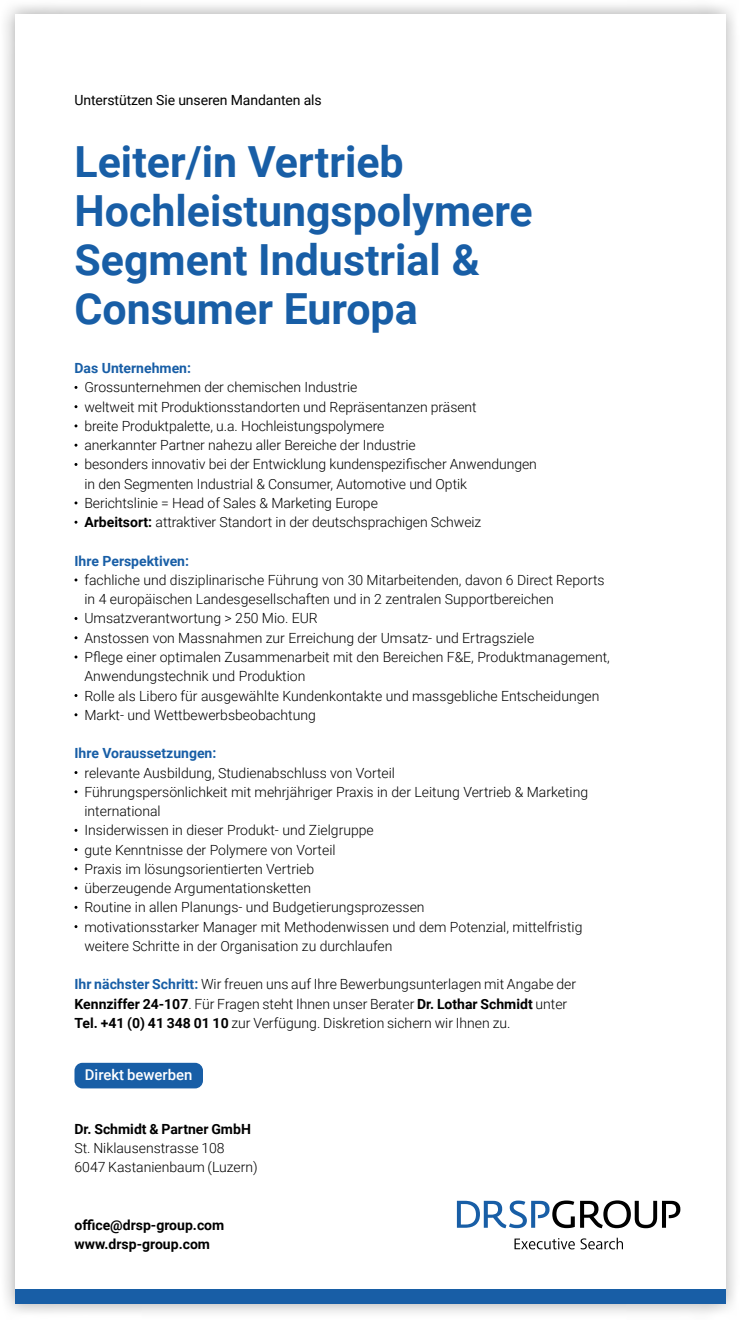
<style>
.page{position:relative;width:740px;height:1320px;background:#fff}
.page>*{position:absolute;margin:0;border:0;box-sizing:border-box;transform-origin:0 0}
.t1{font:700 42.88px/49px "Roboto";color:#185ea6}
.t2{font:500 14.88px "Roboto";color:#fff}
.t3{font:300 14px/19.2px "Roboto";color:#000}
.t4{font:700 14px/19.2px "Roboto";color:#000}
.t5{font:700 14px "Roboto";color:#185ea6}
.t6{font:14px "Roboto";letter-spacing:-.01em;color:#000}
.s1{font-weight:700}
.s2{font-weight:700;color:#185ea6}
</style>
<div class="page">
<div style="left:0;top:0;width:739px;height:1320px;background:#000;opacity:.37"></div>
<div style="left:15px;top:15px;width:709px;height:1288px;background:#fff"></div>
<div style="left:74px;top:1062px;width:129px;height:26px;background:#185ea6;border-radius:8px"></div>
<div style="left:15px;top:1289px;width:709px;height:14px;background:#185ea6"></div>
<svg style="left:456px;top:1200px;width:224px;height:28px"></svg>
<svg style="left:514px;top:1237px;width:108px;height:12px"></svg>
<p class="t6" style="left:74px;top:90px;width:249px">Unterstützen Sie unseren Mandanten als</p>
<h1 class="t1" style="left:74px;top:135px;width:459px">Leiter/in Vertrieb<br>Hochleistungspolymere<br>Segment Industrial &amp;<br>Consumer Europa</h1>
<p class="t5" style="left:74px;top:358px;width:118px">Das Unternehmen:</p>
<p class="t3" style="left:84px;top:377px;width:454px">Grossunternehmen der chemischen Industrie<br>weltweit mit Produktionsstandorten und Repräsentanzen präsent<br>breite Produktpalette, u.a. Hochleistungspolymere<br>anerkannter Partner nahezu aller Bereiche der Industrie<br>besonders innovativ bei der Entwicklung kundenspezifischer Anwendungen in den Segmenten Industrial &amp; Consumer, Automotive und Optik Berichtslinie = Head of Sales &amp; Marketing Europe<br><span class="s1">Arbeitsort:</span> attraktiver Standort in der deutschsprachigen Schweiz</p>
<p class="t5" style="left:74px;top:551px;width:116px">Ihre Perspektiven:</p>
<p class="t3" style="left:84px;top:570px;width:526px">fachliche und disziplinarische Führung von 30 Mitarbeitenden, davon 6 Direct Reports in 4 europäischen Landesgesellschaften und in 2 zentralen Supportbereichen Umsatzverantwortung &gt; 250 Mio. EUR<br>Anstossen von Massnahmen zur Erreichung der Umsatz- und Ertragsziele<br>Pflege einer optimalen Zusammenarbeit mit den Bereichen F&amp;E, Produktmanagement, Anwendungstechnik und Produktion<br>Rolle als Libero für ausgewählte Kundenkontakte und massgebliche Entscheidungen Markt- und Wettbewerbsbeobachtung</p>
<p class="t5" style="left:74px;top:743px;width:143px">Ihre Voraussetzungen:</p>
<p class="t3" style="left:84px;top:762px;width:505px">relevante Ausbildung, Studienabschluss von Vorteil<br>Führungspersönlichkeit mit mehrjähriger Praxis in der Leitung Vertrieb &amp; Marketing international<br>Insiderwissen in dieser Produkt- und Zielgruppe<br>gute Kenntnisse der Polymere von Vorteil<br>Praxis im lösungsorientierten Vertrieb<br>überzeugende Argumentationsketten<br>Routine in allen Planungs- und Budgetierungsprozessen<br>motivationsstarker Manager mit Methodenwissen und dem Potenzial, mittelfristig weitere Schritte in der Organisation zu durchlaufen</p>
<p class="t3" style="left:74px;top:974px;width:503px"><span class="s2">Ihr nächster Schritt:</span> Wir freuen uns auf Ihre Bewerbungsunterlagen mit Angabe der<br><span class="s1">Kennziffer 24-107</span>. Für Fragen steht Ihnen unser Berater <span class="s1">Dr. Lothar Schmidt</span> unter<br><span class="s1">Tel. +41 (0) 41 348 01 10</span> zur Verfügung. Diskretion sichern wir Ihnen zu.</p>
<p class="t2" style="left:85px;top:1064px;width:109px">Direkt bewerben</p>
<p class="t4" style="left:74px;top:1118px;width:178px">Dr. Schmidt &amp; Partner GmbH</p>
<p class="t3" style="left:74px;top:1138px;width:185px">St. Niklausenstrasse 108<br>6047 Kastanienbaum (Luzern)</p>
<p class="t4" style="left:74px;top:1215px;width:151px">office@drsp-group.com www.drsp-group.com</p>
</div>
